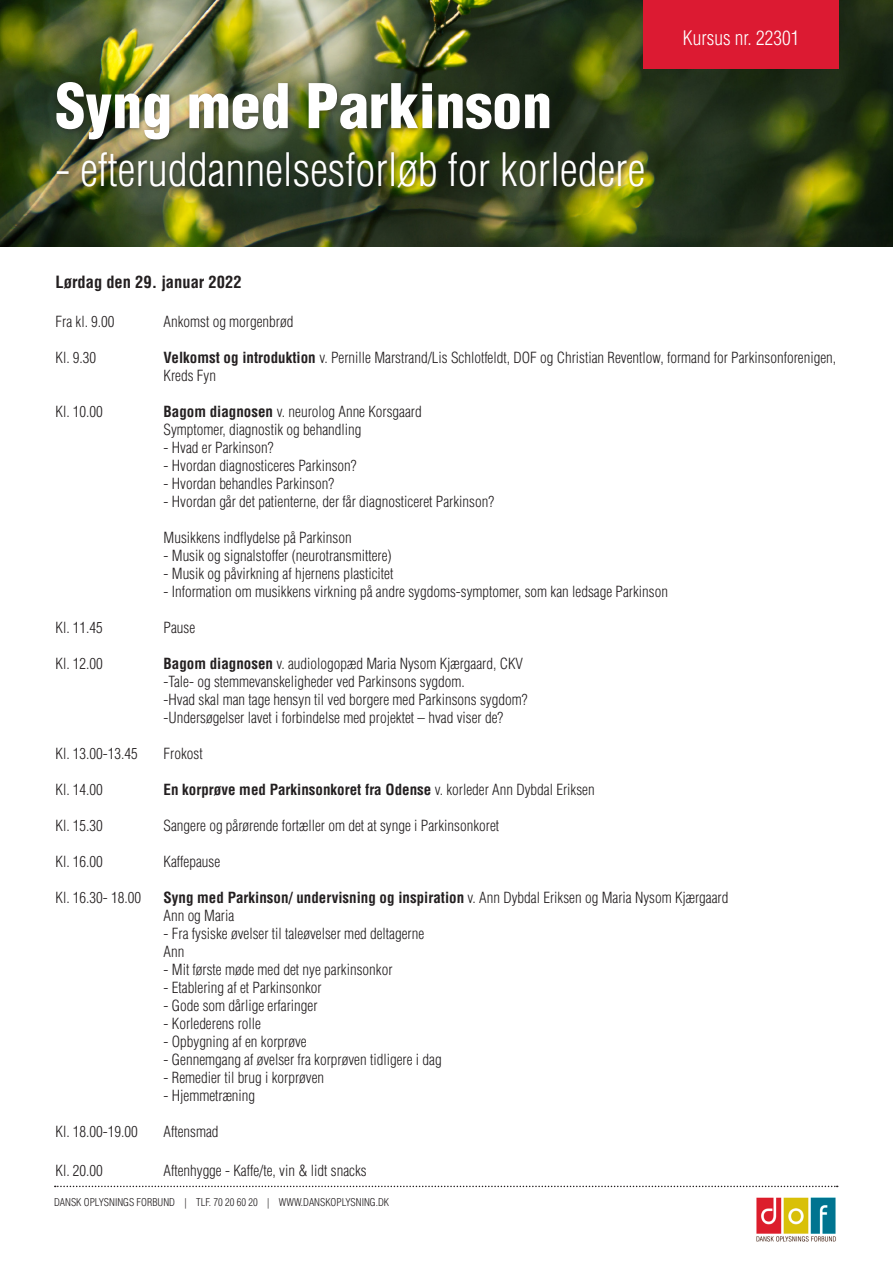
<style>
.page{position:relative;width:893px;height:1263px;background:#fff}
.page>*{position:absolute;margin:0;border:0;box-sizing:border-box;transform-origin:0 0}
.Rubrik_36_35{font:900 condensed 60px "Helvetica LT Std";color:#fff}
.Rubrik_36_35-2{font:300 condensed 45px "Helvetica LT Std";color:#fff}
.t1{font:300 condensed 19.5px "Helvetica LT Std";color:#fff}
.t2{font:700 condensed 16.5px "Helvetica LT Std";color:#231f20}
.t3{font:300 condensed 15px/18px "Helvetica LT Std";color:#231f20}
.t4{font:700 condensed 15px "Helvetica LT Std";color:#231f20}
.t5{font:300 condensed 10.5px "Helvetica LT Std";color:#231f20}
.s1{font-weight:700}
.s2{font-weight:300}
</style>
<div class="page">
<img style="left:0;top:0;width:892px;height:247px">
<div style="left:643px;top:0;width:196px;height:69px;background:#dc1a32"></div>
<img style="left:756px;top:1197px;width:80px;height:45px">
<svg style="left:55px;top:1186px;width:783px;height:1px"></svg>
<div style="left:54px;top:79px;width:501px;height:66px;background:#231f20;opacity:.51"></div>
<div style="left:54px;top:150px;width:595px;height:44px;background:#231f20;opacity:.51"></div>
<p class="Rubrik_36_35" style="left:56px;top:68px;width:498px">Syng med Parkinson</p>
<p class="Rubrik_36_35-2" style="left:56px;top:142px;width:591px">- efteruddannelsesforløb for korledere</p>
<p class="t1" style="left:683px;top:26px;width:118px">Kursus nr. 22301</p>
<p class="t2" style="left:56px;top:272px;width:188px">Lørdag den 29. januar 2022</p>
<p class="t3" style="left:56px;top:313px;width:61px">Fra kl. 9.00</p>
<p class="t3" style="left:164px;top:313px;width:131px">Ankomst og morgenbrød</p>
<p class="t3" style="left:56px;top:349px;width:42px">Kl. 9.30</p>
<p class="t3" style="left:164px;top:349px;width:674px"><span class="s1">Velkomst og introduktion</span> v. Pernille Marstrand/Lis Schlotfeldt, DOF og Christian Reventlow, formand for Parkinsonforenigen,<br>Kreds Fyn</p>
<p class="t3" style="left:56px;top:403px;width:49px">Kl. 10.00</p>
<p class="t3" style="left:164px;top:403px;width:260px"><span class="s1">Bagom diagnosen</span> v. neurolog Anne Korsgaard</p>
<p class="t3" style="left:164px;top:421px;width:199px">Symptomer, diagnostik og behandling</p>
<p class="t3" style="left:164px;top:439px;width:111px">- Hvad er Parkinson?</p>
<p class="t3" style="left:164px;top:457px;width:195px">- Hvordan diagnosticeres Parkinson?</p>
<p class="t3" style="left:164px;top:475px;width:172px">- Hvordan behandles Parkinson?</p>
<p class="t3" style="left:164px;top:493px;width:332px">- Hvordan går det patienterne, der får diagnosticeret Parkinson?</p>
<p class="t3" style="left:164px;top:529px;width:190px">Musikkens indflydelse på Parkinson</p>
<p class="t3" style="left:164px;top:547px;width:230px">- Musik og signalstoffer (neurotransmittere)</p>
<p class="t3" style="left:164px;top:565px;width:231px">- Musik og påvirkning af hjernens plasticitet</p>
<p class="t3" style="left:164px;top:583px;width:506px">- Information om musikkens virkning på andre sygdoms-symptomer, som kan ledsage Parkinson</p>
<p class="t3" style="left:56px;top:619px;width:49px">Kl. 11.45</p>
<p class="t3" style="left:164px;top:619px;width:33px">Pause</p>
<p class="t3" style="left:56px;top:655px;width:49px">Kl. 12.00</p>
<p class="t3" style="left:164px;top:655px;width:361px"><span class="s1">Bagom diagnosen</span> v. audiologopæd Maria Nysom Kjærgaard, CKV</p>
<p class="t3" style="left:164px;top:673px;width:303px">-Tale- og stemmevanskeligheder ved Parkinsons sygdom.</p>
<p class="t3" style="left:164px;top:691px;width:366px">-Hvad skal man tage hensyn til ved borgere med Parkinsons sygdom?</p>
<p class="t3" style="left:164px;top:709px;width:341px">-Undersøgelser lavet i forbindelse med projektet – hvad viser de?</p>
<p class="t3" style="left:56px;top:745px;width:84px">Kl. 13.00-13.45</p>
<p class="t3" style="left:164px;top:745px;width:41px">Frokost</p>
<p class="t3" style="left:56px;top:781px;width:49px">Kl. 14.00</p>
<p class="t4" style="left:164px;top:780px;width:433px">En korprøve med Parkinsonkoret fra Odense <span class="s2">v. korleder Ann Dybdal Eriksen</span></p>
<p class="t3" style="left:56px;top:817px;width:49px">Kl. 15.30</p>
<p class="t3" style="left:164px;top:817px;width:337px">Sangere og pårørende fortæller om det at synge i Parkinsonkoret</p>
<p class="t3" style="left:56px;top:853px;width:49px">Kl. 16.00</p>
<p class="t3" style="left:164px;top:853px;width:58px">Kaffepause</p>
<p class="t3" style="left:56px;top:889px;width:87px">Kl. 16.30- 18.00</p>
<p class="t4" style="left:164px;top:888px;width:566px">Syng med Parkinson/ undervisning og inspiration <span class="s2">v. Ann Dybdal Eriksen og Maria Nysom Kjærgaard</span></p>
<p class="t3" style="left:164px;top:907px;width:72px">Ann og Maria</p>
<p class="t3" style="left:164px;top:925px;width:262px">- Fra fysiske øvelser til taleøvelser med deltagerne</p>
<p class="t3" style="left:164px;top:943px;width:22px">Ann</p>
<p class="t3" style="left:164px;top:961px;width:231px">- Mit første møde med det nye parkinsonkor</p>
<p class="t3" style="left:164px;top:979px;width:160px">- Etablering af et Parkinsonkor</p>
<p class="t3" style="left:164px;top:997px;width:156px">- Gode som dårlige erfaringer</p>
<p class="t3" style="left:164px;top:1015px;width:99px">- Korlederens rolle</p>
<p class="t3" style="left:164px;top:1033px;width:145px">- Opbygning af en korprøve</p>
<p class="t3" style="left:164px;top:1051px;width:280px">- Gennemgang af øvelser fra korprøven tidligere i dag</p>
<p class="t3" style="left:164px;top:1069px;width:162px">- Remedier til brug i korprøven</p>
<p class="t3" style="left:164px;top:1087px;width:93px">- Hjemmetræning</p>
<p class="t3" style="left:56px;top:1123px;width:84px">Kl. 18.00-19.00</p>
<p class="t3" style="left:164px;top:1123px;width:56px">Aftensmad</p>
<p class="t3" style="left:56px;top:1162px;width:49px">Kl. 20.00</p>
<p class="t3" style="left:164px;top:1162px;width:205px">Aftenhygge - Kaffe/te, vin &amp; lidt snacks</p>
<p class="t5" style="left:54px;top:1195px;width:336px">DANSK OPLYSNINGS FORBUND | TLF. 70 20 60 20 | WWW.DANSKOPLYSNING.DK</p>
</div>
